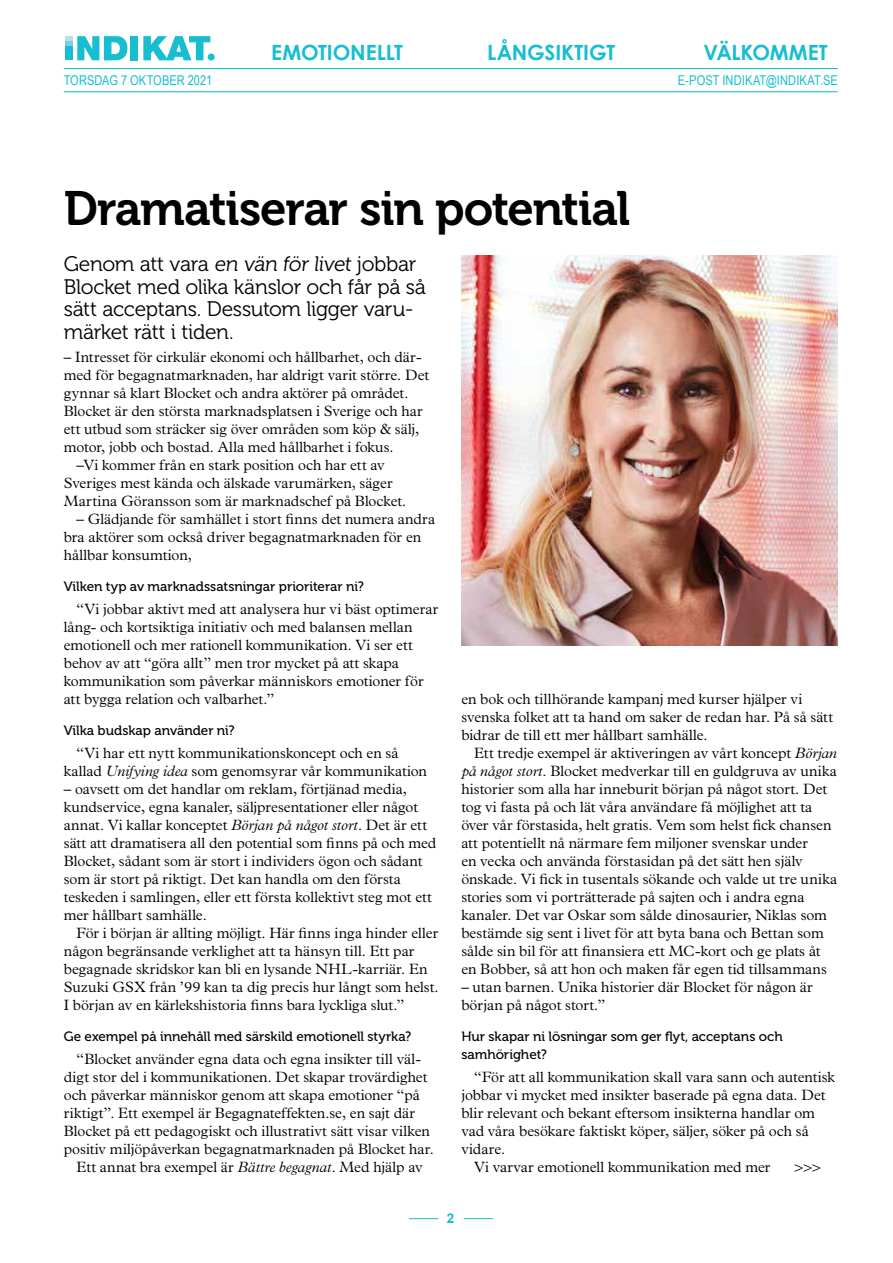
<style>
.page{position:relative;width:893px;height:1263px;background:#fff}
.page>*{position:absolute;margin:0;border:0;box-sizing:border-box;transform-origin:0 0}
.t1{font:48px "Museo 700";letter-spacing:-.025em;color:#000}
.t2{font:21px/22.5px "Museo 300";letter-spacing:-.02em;color:#000}
.t3{font:700 21px "Century Gothic";letter-spacing:-.005em;color:#16becf}
.t4{font:300 15px/18px "Plantin Std";color:#000}
.t5{font:13.5px/18px "Museo 500";letter-spacing:-.005em;color:#000}
.t6{font:13.5px "Arial Narrow";letter-spacing:.005em;color:#16becf}
.t7{font:700 13.5px "Arial";color:#16becf}
.s1{font-style:italic}
</style>
<div class="page">
<hr style="left:64px;top:68px;width:774px;height:1px;background:#16becf">
<hr style="left:64px;top:91px;width:774px;height:1px;background:#16becf">
<svg style="left:409px;top:1218px;width:29px;height:1px"></svg>
<svg style="left:464px;top:1218px;width:29px;height:1px"></svg>
<svg style="left:65px;top:36px;width:62px;height:24px"></svg>
<div style="left:131px;top:36px;width:7px;height:24px;background:#16becf"></div>
<svg style="left:143px;top:36px;width:67px;height:24px"></svg>
<div style="left:208px;top:54px;width:7px;height:6px;background:#16becf;border-radius:50%"></div>
<img style="left:461px;top:255px;width:377px;height:391px">
<h2 class="t3" style="left:271px;top:36px;width:133px">EMOTIONELLT</h2>
<h2 class="t3" style="left:487px;top:36px;width:129px">LÅNGSIKTIGT</h2>
<h2 class="t3" style="left:703px;top:36px;width:126px">VÄLKOMMET</h2>
<p class="t6" style="left:64px;top:70px;width:150px">TORSDAG 7 OKTOBER 2021</p>
<p class="t6" style="left:678px;top:70px;width:161px">E-POST INDIKAT@INDIKAT.SE</p>
<h1 class="t1" style="left:64px;top:181px;width:568px">Dramatiserar sin potential</h1>
<h2 class="t2" style="left:64px;top:253px;width:364px">Genom att vara en vän för livet jobbar Blocket med olika känslor och får på så sätt acceptans. Dessutom ligger varu&shy;märket rätt i tiden.</h2>
<p class="t4" style="left:64px;top:348px;width:359px">– Intresset för cirkulär ekonomi och hållbarhet, och där-</p>
<p class="t4" style="left:64px;top:366px;width:367px">med för begagnatmarknaden, har aldrigt varit större. Det</p>
<p class="t4" style="left:64px;top:384px;width:346px">gynnar så klart Blocket och andra aktörer på området.</p>
<p class="t4" style="left:64px;top:402px;width:361px">Blocket är den största marknadsplatsen i Sverige och har</p>
<p class="t4" style="left:64px;top:420px;width:357px">ett utbud som sträcker sig över områden som köp &amp; sälj,</p>
<p class="t4" style="left:64px;top:438px;width:331px">motor, jobb och bostad. Alla med hållbarhet i fokus.</p>
<p class="t4" style="left:77px;top:456px;width:310px">–Vi kommer från en stark position och har ett av</p>
<p class="t4" style="left:64px;top:474px;width:330px">Sveriges mest kända och älskade varumärken, säger</p>
<p class="t4" style="left:64px;top:492px;width:344px">Martina Göransson som är marknadschef på Blocket.</p>
<p class="t4" style="left:64px;top:510px;width:373px;text-indent:13px">– Glädjande för samhället i stort finns det numera andra bra aktörer som också driver begagnatmarknaden för en hållbar konsumtion,</p>
<p class="t5" style="left:64px;top:578px;width:301px">Vilken typ av marknadssatsningar prioriterar ni?</p>
<p class="t4" style="left:64px;top:600px;width:376px;text-indent:13px">“Vi jobbar aktivt med att analysera hur vi bäst optimerar lång- och kortsiktiga initiativ och med balansen mellan emotionell och mer rationell kommunikation. Vi ser ett behov av att “göra allt” men tror mycket på att skapa kommunikation som påverkar människors emotioner för att bygga relation och valbarhet.”</p>
<p class="t5" style="left:64px;top:722px;width:172px">Vilka budskap använder ni?</p>
<p class="t4" style="left:64px;top:744px;width:365px;text-indent:13px">“Vi har ett nytt kommunikationskoncept och en så kallad <span class="s1">Unifying idea</span> som genomsyrar vår kommunikation</p>
<p class="t4" style="left:64px;top:780px;width:374px">– oavsett om det handlar om reklam, förtjänad media, kundservice, egna kanaler, säljpresentationer eller något annat. Vi kallar konceptet <span class="s1">Början på något stort</span>. Det är ett sätt att dramatisera all den potential som finns på och med Blocket, sådant som är stort i individers ögon och sådant som är stort på riktigt. Det kan handla om den första teskeden i samlingen, eller ett första kollektivt steg mot ett mer hållbart samhälle.</p>
<p class="t4" style="left:64px;top:924px;width:376px;text-indent:13px">För i början är allting möjligt. Här finns inga hinder eller någon begränsande verklighet att ta hänsyn till. Ett par begagnade skridskor kan bli en lysande NHL-karriär. En Suzuki GSX från ’99 kan ta dig precis hur långt som helst.<br>I början av en kärlekshistoria finns bara lyckliga slut.”</p>
<p class="t5" style="left:64px;top:1028px;width:349px">Ge exempel på innehåll med särskild emotionell styrka?</p>
<p class="t4" style="left:77px;top:1050px;width:346px">“Blocket använder egna data och egna insikter till väl-</p>
<p class="t4" style="left:64px;top:1068px;width:365px">digt stor del i kommunikationen. Det skapar trovärdighet</p>
<p class="t4" style="left:64px;top:1086px;width:358px">och påverkar människor genom att skapa emotioner “på</p>
<p class="t4" style="left:64px;top:1104px;width:353px">riktigt”. Ett exempel är Begagnateffekten.se, en sajt där</p>
<p class="t4" style="left:64px;top:1122px;width:368px">Blocket på ett pedagogiskt och illustrativt sätt visar vilken</p>
<p class="t4" style="left:64px;top:1140px;width:371px">positiv miljöpåverkan begagnatmarknaden på Blocket har.</p>
<p class="t4" style="left:77px;top:1158px;width:348px">Ett annat bra exempel är <span class="s1">Bättre begagnat</span>. Med hjälp av</p>
<p class="t4" style="left:461px;top:690px;width:373px">en bok och tillhörande kampanj med kurser hjälper vi svenska folket att ta hand om saker de redan har. På så sätt bidrar de till ett mer hållbart samhälle.</p>
<p class="t4" style="left:461px;top:744px;width:377px;text-indent:13px">Ett tredje exempel är aktiveringen av vårt koncept <span class="s1">Början på något stort</span>. Blocket medverkar till en guldgruva av unika historier som alla har inneburit början på något stort. Det tog vi fasta på och lät våra användare få möjlighet att ta över vår förstasida, helt gratis. Vem som helst fick chansen att potentiellt nå närmare fem miljoner svenskar under<br>en vecka och använda förstasidan på det sätt hen själv önskade. Vi fick in tusentals sökande och valde ut tre unika stories som vi porträtterade på sajten och i andra egna kanaler. Det var Oskar som sålde dinosaurier, Niklas som bestämde sig sent i livet för att byta bana och Bettan som sålde sin bil för att finansiera ett MC-kort och ge plats åt en Bobber, så att hon och maken får egen tid tillsammans</p>
<p class="t4" style="left:461px;top:978px;width:353px">– utan barnen. Unika historier där Blocket för någon är början på något stort.”</p>
<p class="t5" style="left:461px;top:1028px;width:323px">Hur skapar ni lösningar som ger flyt, acceptans och samhörighet?</p>
<p class="t4" style="left:474px;top:1068px;width:362px">“För att all kommunikation skall vara sann och autentisk</p>
<p class="t4" style="left:461px;top:1086px;width:366px">jobbar vi mycket med insikter baserade på egna data. Det</p>
<p class="t4" style="left:461px;top:1104px;width:355px">blir relevant och bekant eftersom insikterna handlar om</p>
<p class="t4" style="left:461px;top:1122px;width:349px">vad våra besökare faktiskt köper, säljer, söker på och så</p>
<p class="t4" style="left:461px;top:1140px;width:45px">vidare.</p>
<p class="t4" style="left:474px;top:1158px;width:298px">Vi varvar emotionell kommunikation med mer</p>
<p class="t4" style="left:794px;top:1158px;width:29px">&gt;&gt;&gt;</p>
<p class="t7" style="left:447px;top:1209px;width:9px">2</p>
</div>
